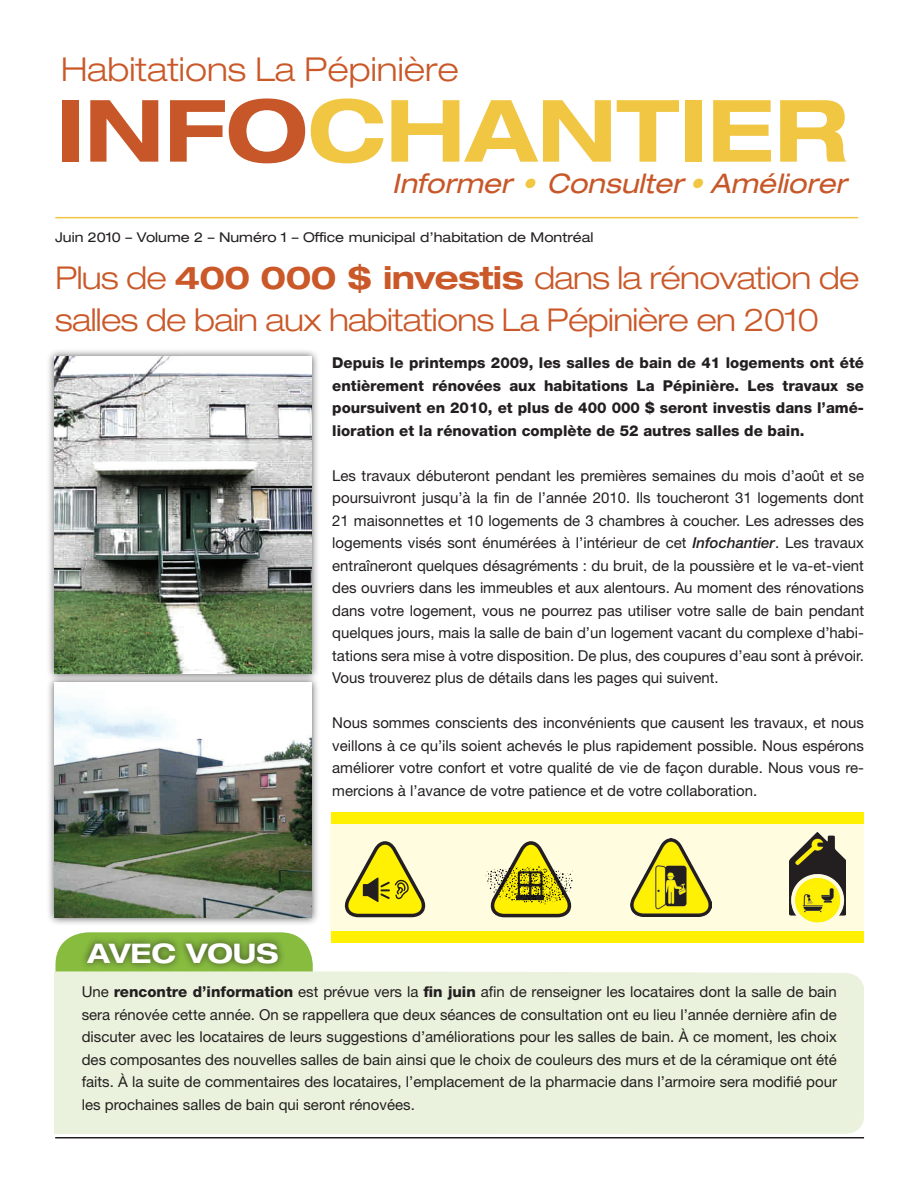
<style>
.page{position:relative;width:918px;height:1188px;background:#fff}
.page>*{position:absolute;margin:0;border:0;box-sizing:border-box;transform-origin:0 0}
.t1{font:700 expanded 86.1px "Helvetica Neue";color:#f0c642}
.t2{font:300 expanded 33px "Helvetica Neue";color:#ca5828}
.t3{font:300 expanded 31.5px/42px "Helvetica Neue";letter-spacing:-.02em;color:#ca5828}
.t4{font:italic expanded 27px "Helvetica Neue";color:#c75728}
.t5{font:700 expanded 27px "Helvetica Neue";color:#fff}
.t6{font:15px/22.5px "Helvetica Neue";color:#231f20;text-align:justify}
.t7{font:800 15px/22.5px "Helvetica Neue";color:#231f20;text-align:justify}
.t8{font:expanded 13.5px "Helvetica Neue";color:#231f20}
.s1{color:#c75728}
.s2{color:#f0c642}
.s3{font-weight:700}
.s4{font-weight:500;font-style:italic}
.s5{font-weight:800}
</style>
<div class="page">
<svg style="left:56px;top:932px;width:257px;height:39px"></svg>
<div style="left:54px;top:971px;width:810px;height:163px;background:#eaf2dd"></div>
<hr style="left:55px;top:217px;width:803px;height:1px;background:#f0c642">
<hr style="left:55px;top:1137px;width:809px;height:1px;background:#231f20">
<div style="left:79px;top:935px;width:206px;height:36px;background:#231f20;opacity:.75"></div>
<div style="left:46px;top:348px;width:274px;height:334px;background:#231f20;opacity:.75"></div>
<img style="left:54px;top:357px;width:258px;height:317px">
<div style="left:330px;top:822px;width:534px;height:113px;background:#fffce0"></div>
<div style="left:331px;top:812px;width:533px;height:12px;background:#fff101"></div>
<div style="left:331px;top:932px;width:533px;height:11px;background:#fff101"></div>
<div style="left:46px;top:674px;width:274px;height:252px;background:#231f20;opacity:.75"></div>
<img style="left:54px;top:682px;width:258px;height:236px">
<svg style="left:345px;top:841px;width:80px;height:76px"></svg>
<svg style="left:486px;top:841px;width:87px;height:76px"></svg>
<img style="left:630px;top:839px;width:82px;height:77px">
<img style="left:790px;top:832px;width:55px;height:91px">
<h2 class="t2" style="left:61px;top:50px;width:399px">Habitations La Pépinière</h2>
<h1 class="t1" style="left:56px;top:77px;width:793px"><span class="s1">INFO</span>CHANTIER</h1>
<h3 class="t4" style="left:392px;top:167px;width:463px">Informer <span class="s2">•</span> Consulter<span class="s2">•</span> Améliorer</h3>
<p class="t8" style="left:55px;top:229px;width:540px">Juin 2010 – Volume 2 – Numéro 1 – Office municipal d’habitation de Montréal</p>
<h3 class="t3" style="left:55px;top:256px;width:806px">Plus de <span class="s3">400 000 $ INVESTIS</span> dans la rénovation de salles de bain aux habitations La Pépinière en 2010</h3>
<p class="t7" style="left:332px;top:351px;width:533px">Depuis le printemps 2009, les salles de bain de 41 logements ont été entièrement rénovées aux habitations La Pépinière. Les travaux se poursuivent en 2010, et plus de 400 000 $ seront investis dans l’amé&shy;lioration et la rénovation complète de 52 autres salles de bain.</p>
<p class="t6" style="left:332px;top:464px;width:533px">Les travaux débuteront pendant les premières semaines du mois d’août et se poursuivront jusqu’à la fin de l’année 2010. Ils toucheront 31 logements dont 21 maisonnettes et 10 logements de 3 chambres à coucher. Les adresses des logements visés sont énumérées à l’intérieur de cet <span class="s4">Infochantier</span>. Les travaux entraîneront quelques désagréments : du bruit, de la poussière et le va-et-vient des ouvriers dans les immeubles et aux alentours. Au moment des rénovations dans votre logement, vous ne pourrez pas utiliser votre salle de bain pendant quelques jours, mais la salle de bain d’un logement vacant du complexe d’habi&shy;tations sera mise à votre disposition. De plus, des coupures d’eau sont à prévoir.<br>Vous trouverez plus de détails dans les pages qui suivent.</p>
<p class="t6" style="left:332px;top:711px;width:533px">Nous sommes conscients des inconvénients que causent les travaux, et nous veillons à ce qu’ils soient achevés le plus rapidement possible. Nous espérons améliorer votre confort et votre qualité de vie de façon durable. Nous vous re&shy;mercions à l’avance de votre patience et de votre collaboration.</p>
<h3 class="t5" style="left:88px;top:936px;width:192px">AVEC VOUS</h3>
<p class="t6" style="left:82px;top:980px;width:757px">Une <span class="s5">rencontre d’information</span> est prévue vers la <span class="s5">fin juin</span> afin de renseigner les locataires dont la salle de bain sera rénovée cette année. On se rappellera que deux séances de consultation ont eu lieu l’année dernière afin de discuter avec les locataires de leurs suggestions d’améliorations pour les salles de bain. À ce moment, les choix des composantes des nouvelles salles de bain ainsi que le choix de couleurs des murs et de la céramique ont été faits. À la suite de commentaires des locataires, l’emplacement de la pharmacie dans l’armoire sera modifié pour les prochaines salles de bain qui seront rénovées.</p>
</div>
